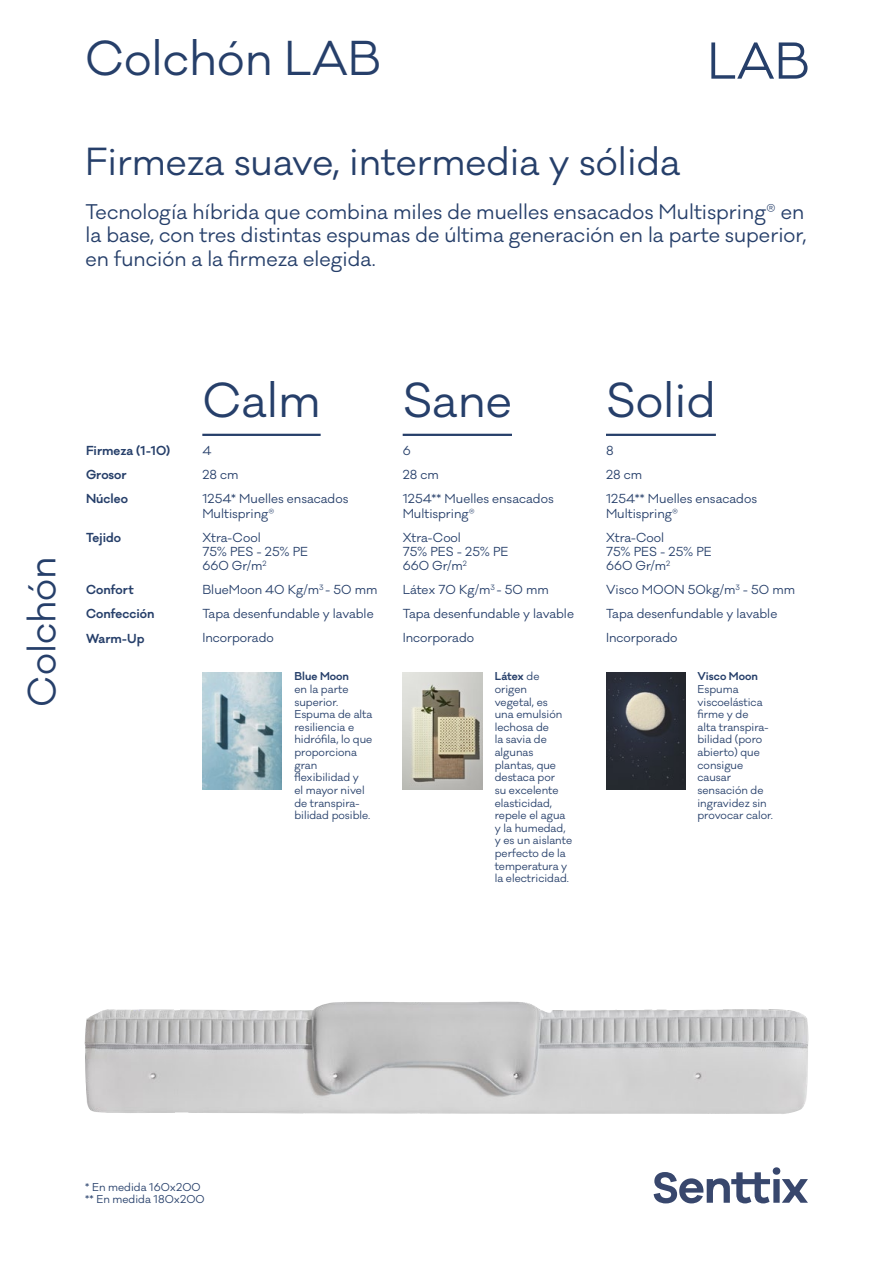
<style>
.page{position:relative;width:893px;height:1263px;background:#fff}
.page>*{position:absolute;margin:0;border:0;box-sizing:border-box;transform-origin:0 0}
.t1{font:45px "Galano Classic";color:#263f6a}
.t2{font:36px "Galano Classic";color:#263f6a}
.t3{font:19.5px/23.4px "Galano Classic";color:#263f6a;text-align:justify}
.t4{font:12px/24px "Galano Classic";color:#263f6a}
.t5{font:600 12px/24px "Galano Classic";color:#263f6a}
.t6{font:10.5px/12.6px "Galano Classic";color:#263f6a}
.t7{font:600 10.5px "Galano Classic";color:#263f6a}
.s1{font-weight:600}
</style>
<div class="page">
<svg style="left:654px;top:1167px;width:154px;height:36px"></svg>
<svg style="left:711px;top:42px;width:96px;height:37px"></svg>
<hr style="left:202px;top:434px;width:119px;height:2px;background:#263f6a">
<hr style="left:403px;top:434px;width:109px;height:2px;background:#263f6a">
<hr style="left:606px;top:434px;width:110px;height:2px;background:#263f6a">
<img style="left:202px;top:673px;width:80px;height:117px">
<img style="left:403px;top:673px;width:79px;height:117px">
<img style="left:606px;top:673px;width:79px;height:116px">
<img style="left:84px;top:1001px;width:725px;height:113px">
<h1 class="t1" style="left:85px;top:29px;width:298px">Colchón LAB</h1>
<h2 class="t2" style="left:85px;top:138px;width:597px">Firmeza suave, intermedia y sólida</h2>
<h3 class="t3" style="left:86px;top:200px;width:722px">Tecnología híbrida que combina miles de muelles ensacados Multispring® en la base, con tres distintas espumas de última generación en la parte superior, en función a la firmeza elegida.</h3>
<h2 class="t2" style="left:19px;top:707px;width:152px;rotate:-90deg">Colchón</h2>
<p class="t5" style="left:86px;top:439px;width:86px">Firmeza (1-10)<br>Grosor<br>Núcleo</p>
<p class="t5" style="left:86px;top:525px;width:37px">Tejido</p>
<p class="t5" style="left:86px;top:578px;width:70px;line-height:24.5px">Confort<br>Confección<br>Warm-Up</p>
<h1 class="t1" style="left:202px;top:371px;width:120px">Calm</h1>
<h1 class="t1" style="left:403px;top:371px;width:111px">Sane</h1>
<h1 class="t1" style="left:606px;top:371px;width:111px">Solid</h1>
<p class="t4" style="left:202px;top:439px;width:148px">4<br>28 cm<br>1254* Muelles ensacados</p>
<p class="t4" style="left:202px;top:501px;width:74px">Multispring®<br>Xtra-Cool</p>
<p class="t4" style="left:202px;top:544px;width:107px;line-height:14.4px">75% PES - 25% PE<br>660 Gr/m<sup>2</sup></p>
<p class="t4" style="left:202px;top:578px;width:177px">BlueMoon 40 Kg/m<sup>3</sup> - 50 mm<br>Tapa desenfundable y lavable<br>Incorporado</p>
<p class="t7" style="left:294px;top:670px;width:56px">Blue Moon</p>
<p class="t6" style="left:294px;top:683px;width:80px">en la parte superior.<br>Espuma de alta resiliencia e hidrófila, lo que proporciona gran flexibilidad y<br>el mayor nivel de transpira&shy;bilidad posible.</p>
<p class="t4" style="left:403px;top:439px;width:153px">6<br>28 cm<br>1254** Muelles ensacados</p>
<p class="t4" style="left:403px;top:501px;width:74px">Multispring®<br>Xtra-Cool</p>
<p class="t4" style="left:403px;top:544px;width:107px;line-height:14.4px">75% PES - 25% PE<br>660 Gr/m<sup>2</sup></p>
<p class="t4" style="left:403px;top:578px;width:173px">Látex 70 Kg/m<sup>3</sup> - 50 mm<br>Tapa desenfundable y lavable<br>Incorporado</p>
<p class="t4" style="left:606px;top:439px;width:153px">8<br>28 cm<br>1254** Muelles ensacados</p>
<p class="t4" style="left:606px;top:501px;width:74px">Multispring®<br>Xtra-Cool</p>
<p class="t4" style="left:606px;top:544px;width:107px;line-height:14.4px">75% PES - 25% PE<br>660 Gr/m<sup>2</sup></p>
<p class="t4" style="left:606px;top:578px;width:191px">Visco MOON 50kg/m<sup>3</sup> - 50 mm<br>Tapa desenfundable y lavable<br>Incorporado</p>
<p class="t6" style="left:495px;top:670px;width:79px"><span class="s1">Látex</span> de origen<br>vegetal, es<br>una emulsión lechosa de<br>la savia de algunas plantas, que destaca por<br>su excelente elasticidad, repele el agua y la humedad, y es un aislante perfecto de la temperatura y la electricidad.</p>
<p class="t7" style="left:697px;top:670px;width:62px">Visco Moon</p>
<p class="t6" style="left:697px;top:683px;width:77px">Espuma viscoelástica firme y de<br>alta transpira&shy;bilidad (poro abierto) que consigue causar sensación de ingravidez sin provocar calor.</p>
<p class="t6" style="left:85px;top:1181px;width:121px">* En medida 160x200 ** En medida 180x200</p>
</div>
